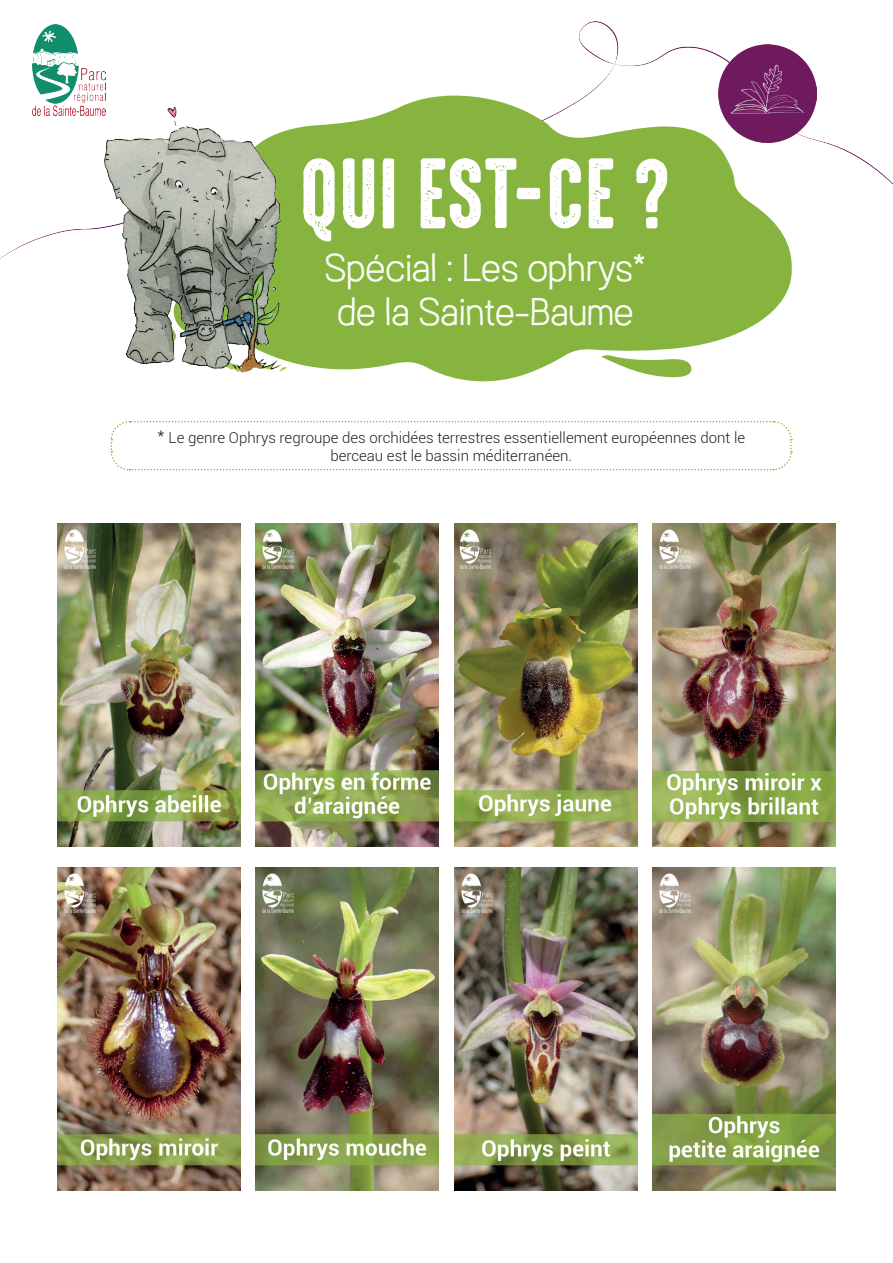
<style>
.page{position:relative;width:893px;height:1263px;background:#fff}
.page>*{position:absolute;margin:0;border:0;box-sizing:border-box;transform-origin:0 0}
.t1{font:90px "High Voltage Rough";color:#fff}
.t2{font:300 36px/43.2px "Austral Sans Stamp";letter-spacing:.01em;color:#fff;text-align:center}
.t3{font:300 15px/18px "Roboto";color:#231f20;text-align:center}
</style>
<div class="page">
<img style="left:57px;top:523px;width:183px;height:323px">
<img style="left:256px;top:523px;width:183px;height:323px">
<img style="left:454px;top:523px;width:183px;height:323px">
<img style="left:653px;top:523px;width:183px;height:323px">
<img style="left:57px;top:868px;width:183px;height:323px">
<img style="left:256px;top:868px;width:183px;height:323px">
<img style="left:454px;top:868px;width:183px;height:323px">
<img style="left:653px;top:868px;width:183px;height:323px">
<svg style="left:242px;top:87px;width:550px;height:295px;fill:#87b43f"></svg>
<svg style="left:601px;top:353px;width:91px;height:24px"></svg>
<img style="left:93px;top:107px;width:194px;height:265px">
<svg style="left:110px;top:421px;width:683px;height:50px"></svg>
<img style="left:719px;top:45px;width:97px;height:97px">
<img style="left:32px;top:25px;width:74px;height:90px">
<h1 class="t1" style="left:299px;top:145px;width:375px">QUI EST-CE ?</h1>
<h2 class="t2" style="left:325px;top:244px;width:322px">Spécial : Les ophrys* de la Sainte-Baume</h2>
<p class="t3" style="left:157px;top:429px;width:589px"><sup>*</sup> Le genre Ophrys regroupe des orchidées terrestres essentiellement européennes dont le berceau est le bassin méditerranéen.</p>
</div>
